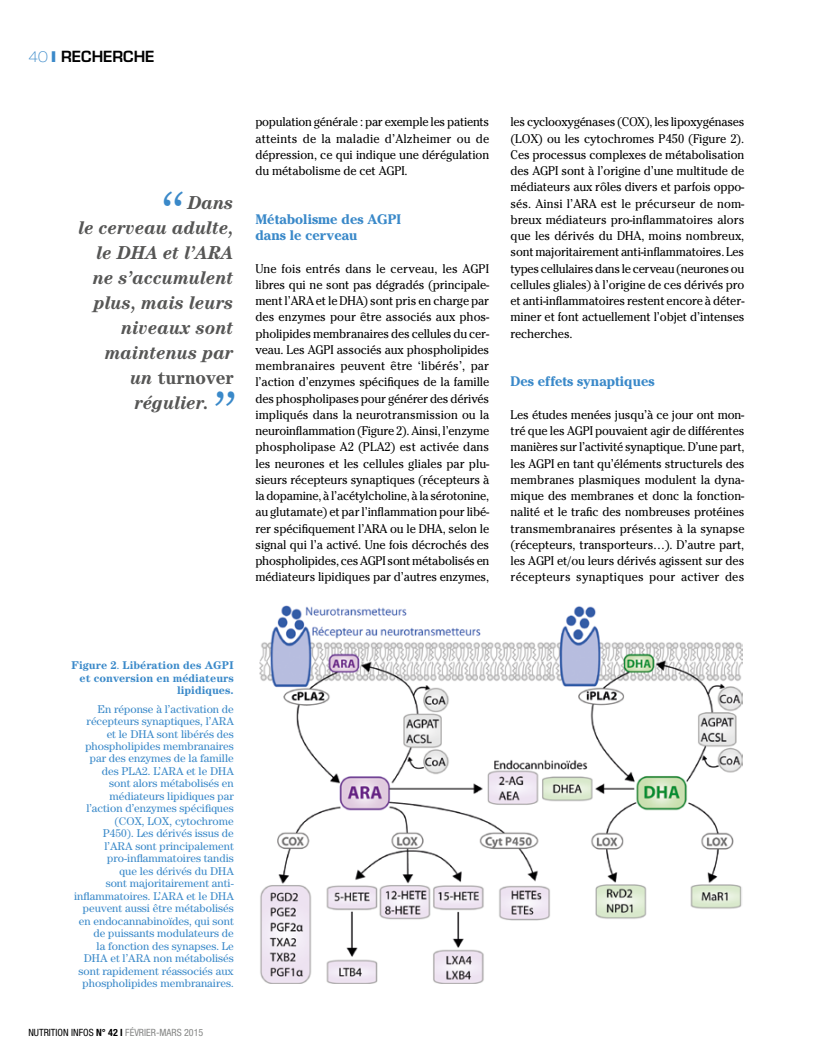
<style>
.page{position:relative;width:815px;height:1063px;background:#fff}
.page>*{position:absolute;margin:0;border:0;box-sizing:border-box;transform-origin:0 0}
.t1{font:italic 700 43.75px "Century Std";color:#3a89c9;scale:.95 1}
.t2{font:italic 700 18.75px "Century Std";color:#565655;scale:.95 1}
.t3{font:700 18.75px "Century Std";color:#565655;scale:.95 1}
.t4{font:600 15px "Eurostile";color:#000}
.t5{font:700 13.75px/16.2px "Cheltenham";color:#3a89c9}
.t6{font:12.5px/16.2px "Cheltenham";letter-spacing:-.01em;color:#000;text-align:justify;scale:.95 1}
.t7{font:11.25px/12.5px "Century Std";color:#3a89c9;text-align:right}
.t8{font:700 11.25px/12.5px "Century Std";color:#3a89c9;text-align:right}
.t9{font:condensed 10px "Helvetica Neue";color:#868786}
.s1{font-family:"Helvetica Neue";font-weight:100;font-stretch:expanded;color:#3a89c9}
.s2{font-family:"Helvetica Neue LT Std";font-weight:900;color:#3a89c9}
.s3{font-style:italic}
.s4{font-weight:400}
.s5{color:#000}
.s6{font-weight:700;color:#000}
</style>
<div class="page">
<img style="left:259px;top:605px;width:483px;height:379px">
<p class="t4" style="left:28px;top:47px;width:128px"><span class="s1">40</span> <span class="s2">I</span> RECHERCHE</p>
<h1 class="t1" style="left:160px;top:181px;width:25px">“</h1>
<h2 class="t2" style="left:188px;top:192px;width:50px">Dans</h2>
<h2 class="t2" style="left:79px;top:217px;width:165px">le cerveau adulte,</h2>
<h2 class="t2" style="left:97px;top:242px;width:146px">le DHA et l’ARA</h2>
<h2 class="t2" style="left:93px;top:267px;width:150px">ne s’accumulent</h2>
<h2 class="t2" style="left:94px;top:292px;width:149px">plus, mais leurs</h2>
<h2 class="t2" style="left:121px;top:317px;width:120px">niveaux sont</h2>
<h2 class="t2" style="left:105px;top:342px;width:137px">maintenus par</h2>
<h2 class="t3" style="left:130px;top:367px;width:110px"><span class="s3">un</span> turnover</h2>
<h2 class="t2" style="left:135px;top:392px;width:79px">régulier.</h2>
<h1 class="t1" style="left:212px;top:381px;width:25px">”</h1>
<p class="t6" style="left:255px;top:114px;width:248px">population générale : par exemple les patients atteints de la maladie d’Alzheimer ou de dépression, ce qui indique une dérégulation du métabolisme de cet AGPI.</p>
<p class="t5" style="left:255px;top:211px;width:147px">Métabolisme des AGPI dans le cerveau</p>
<p class="t6" style="left:255px;top:260px;width:248px">Une fois entrés dans le cerveau, les AGPI libres qui ne sont pas dégradés (principale&shy;ment l’ARA et le DHA) sont pris en charge par des enzymes pour être associés aux phos&shy;pholipides membranaires des cellules du cer&shy;veau. Les AGPI associés aux phospholipides membranaires peuvent être ‘libérés’, par l’action d’enzymes spécifiques de la famille des phospholipases pour générer des dérivés impliqués dans la neurotransmission ou la neuroinflammation (Figure 2). Ainsi, l’enzyme phospholipase A2 (PLA2) est activée dans les neurones et les cellules gliales par plu&shy;sieurs récepteurs synaptiques (récepteurs à la dopamine, à l’acétylcholine, à la sérotonine, au glutamate) et par l’inflammation pour libé&shy;rer spécifiquement l’ARA ou le DHA, selon le signal qui l’a activé. Une fois décrochés des phospholipides, ces AGPI sont métabolisés en médiateurs lipidiques par d’autres enzymes,</p>
<p class="t6" style="left:511px;top:114px;width:248px">les cyclooxygénases (COX), les lipoxygénases (LOX) ou les cytochromes P450 (Figure 2).<br>Ces processus complexes de métabolisation des AGPI sont à l’origine d’une multitude de médiateurs aux rôles divers et parfois oppo&shy;sés. Ainsi l’ARA est le précurseur de nom&shy;breux médiateurs pro-inflammatoires alors que les dérivés du DHA, moins nombreux, sont majoritairement anti-inflammatoires. Les types cellulaires dans le cerveau (neurones ou cellules gliales) à l’origine de ces dérivés pro et anti--inflammatoires restent encore à déter&shy;miner et font actuellement l’objet d’intenses recherches.</p>
<p class="t5" style="left:511px;top:373px;width:145px">Des effets synaptiques</p>
<p class="t6" style="left:511px;top:406px;width:248px">Les études menées jusqu’à ce jour ont mon&shy;tré que les AGPI pouvaient agir de différentes manières sur l’activité synaptique. D’une part, les AGPI en tant qu’éléments structurels des membranes plasmiques modulent la dyna&shy;mique des membranes et donc la fonction&shy;nalité et le trafic des nombreuses protéines transmembranaires présentes à la synapse (récepteurs, transporteurs…). D’autre part, les AGPI et/ou leurs dérivés agissent sur des récepteurs synaptiques pour activer des</p>
<p class="t8" style="left:72px;top:659px;width:164px">Figure 2<span class="s4">.</span> Libération des AGPI et conversion en médiateurs lipidiques.</p>
<p class="t7" style="left:74px;top:702px;width:161px">En réponse à l’activation de récepteurs synaptiques, l’ARA<br>et le DHA sont libérés des phospholipides membranaires par des enzymes de la famille des PLA2. L’ARA et le DHA<br>sont alors métabolisés en médiateurs lipidiques par l’action d’enzymes spécifiques (COX, LOX, cytochrome<br>P450). Les dérivés issus de l’ARA sont principalement pro-inflammatoires tandis<br>que les dérivés du DHA<br>sont majoritairement anti&shy;inflammatoires. L’ARA et le DHA peuvent aussi être métabolisés en endocannabinoïdes, qui sont de puissants modulateurs de<br>la fonction des synapses. Le<br>DHA et l’ARA non métabolisés sont rapidement réassociés aux phospholipides membranaires.</p>
<p class="t9" style="left:28px;top:1026px;width:177px"><span class="s5">NUTRITION INFOS</span> <span class="s6">N° 42 I</span> FÉVRI ER-MARS 2015</p>
</div>
